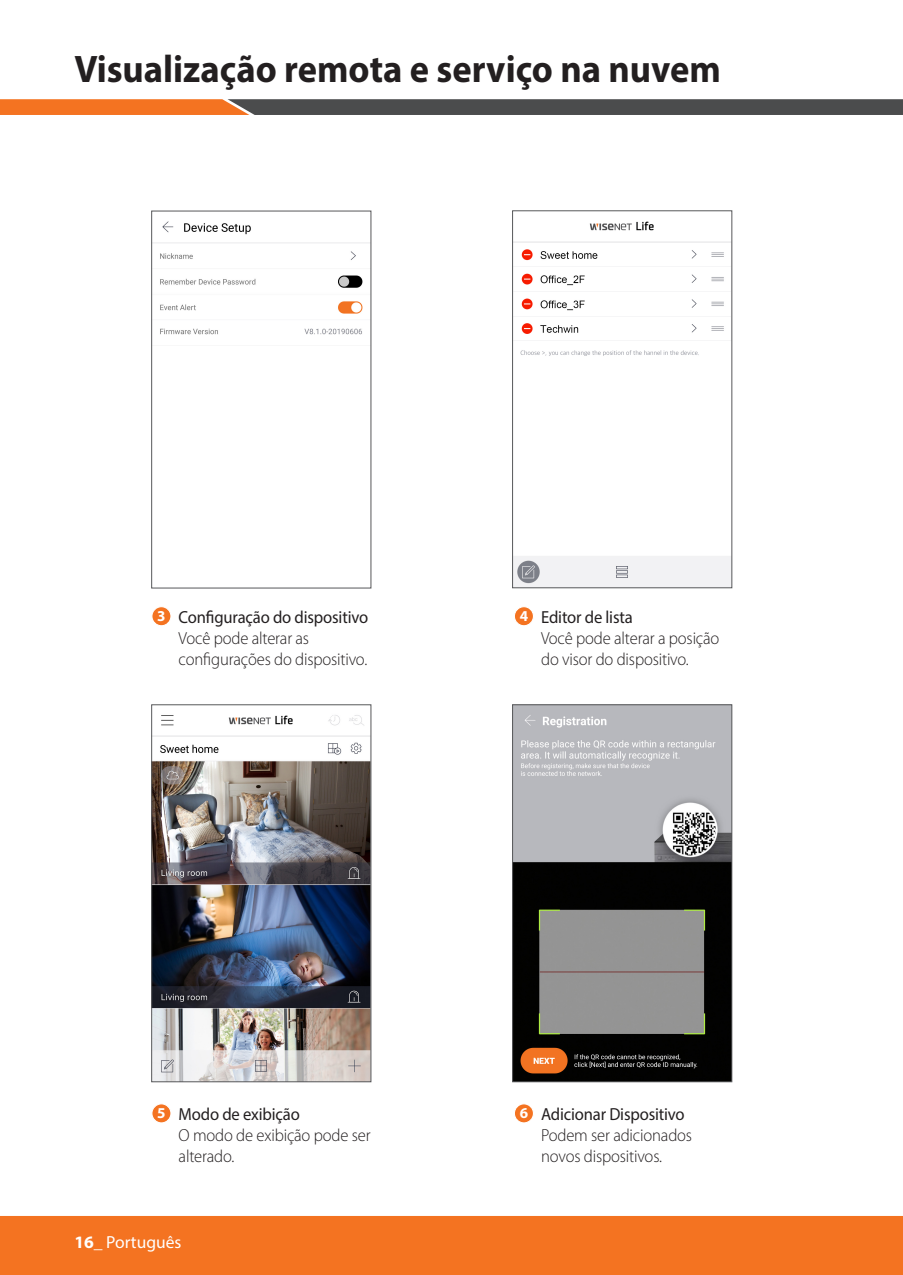
<style>
.page{position:relative;width:903px;height:1275px;background:#fff}
.page>*{position:absolute;margin:0;border:0;box-sizing:border-box;transform-origin:0 0}
.t1{font:700 38.5px "Myriad Pro";color:#231f20;scale:.95 1}
.t2{font:300 17.5px/21px "Myriad Pro";letter-spacing:-.01em;color:#231f20;scale:.95 1}
.t3{font:17.5px "Myriad Pro";color:#fff}
.s1{font-weight:700;font-size:15.05px;color:#fff}
.s2{font-weight:400}
.s3{font-weight:700}
</style>
<div class="page">
<div style="left:0;top:1216px;width:903px;height:59px;background:#f47321"></div>
<svg style="left:0;top:99px;width:903px;height:16px;background:#7a5945"></svg>
<div style="left:514px;top:607px;width:19px;height:19px;background:#f47321;border-radius:50%"></div>
<div style="left:514px;top:606px;width:20px;height:20px;border:1px solid #fff;border-radius:50%"></div>
<img style="left:514px;top:221px;width:216px;height:365px">
<div style="left:512px;top:210px;width:220px;height:378px;border:1px solid #57585a"></div>
<div style="left:152px;top:1104px;width:19px;height:19px;background:#f47321;border-radius:50%"></div>
<div style="left:151px;top:1103px;width:21px;height:20px;border:1px solid #fff;border-radius:50%"></div>
<img style="left:153px;top:715px;width:216px;height:365px">
<div style="left:151px;top:704px;width:220px;height:378px;border:1px solid #57585a"></div>
<div style="left:514px;top:1104px;width:19px;height:19px;background:#f47321;border-radius:50%"></div>
<div style="left:514px;top:1103px;width:20px;height:20px;border:1px solid #fff;border-radius:50%"></div>
<img style="left:514px;top:706px;width:216px;height:374px">
<div style="left:512px;top:704px;width:220px;height:378px;border:1px solid #57585a"></div>
<div style="left:152px;top:607px;width:19px;height:19px;background:#f47321;border-radius:50%"></div>
<div style="left:151px;top:606px;width:21px;height:20px;border:1px solid #fff;border-radius:50%"></div>
<img style="left:153px;top:221px;width:216px;height:114px">
<div style="left:151px;top:211px;width:220px;height:377px;border:1px solid #57585a"></div>
<h1 class="t1" style="left:74px;top:44px;width:682px">Visualização remota e serviço na nuvem</h1>
<p class="t2" style="left:179px;top:606px;width:201px;text-indent:-21px"><span class="s1">3</span> <span class="s2">Configuração do dispositivo<br></span>Você pode alterar as configurações do dispositivo.</p>
<p class="t2" style="left:541px;top:606px;width:189px;text-indent:-21px"><span class="s1">4</span> <span class="s2">Editor de lista<br></span>Você pode alterar a posição do visor do dispositivo.</p>
<p class="t2" style="left:179px;top:1104px;width:204px;text-indent:-21px"><span class="s1">5</span> <span class="s2">Modo de exibição<br></span>O modo de exibição pode ser alterado.</p>
<p class="t2" style="left:541px;top:1104px;width:160px;text-indent:-21px"><span class="s1">6</span> <span class="s2">Adicionar Dispositivo<br></span>Podem ser adicionados novos dispositivos.</p>
<p class="t3" style="left:74px;top:1232px;width:109px"><span class="s3">16</span>_ Português</p>
</div>
